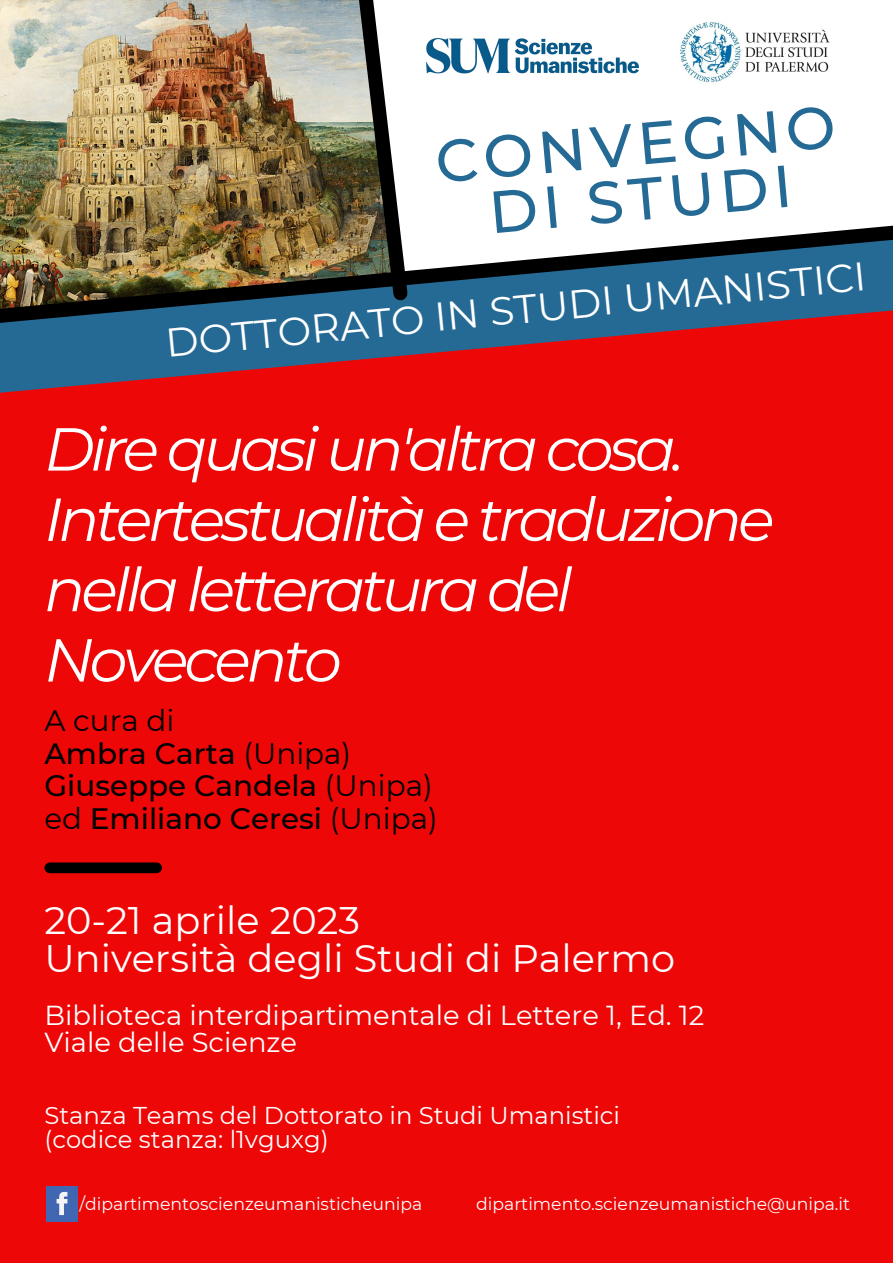
<style>
.page{position:relative;width:893px;height:1263px;background:#ed0707}
.page>*{position:absolute;margin:0;border:0;box-sizing:border-box;transform-origin:0 0}
.t1{font:italic 60.53px/70.3px "Montserrat";letter-spacing:-.07em;color:#fff}
.t2{font:500 59.32px/55.1px "Montserrat";color:#256a94;text-align:center}
.t3{font:39.9px "Montserrat";color:#fff}
.t4{font:38.33px/38.2px "Montserrat";color:#feffff}
.t5{font:500 29.47px/32.6px "Montserrat";color:#000}
.t6{font:27.38px/27px "Montserrat";color:#feffff}
.t7{font:24.3px/24.1px "Montserrat";color:#feffff}
.t8{font:17.25px "Montserrat";color:#feffff}
.s1{font-weight:400}
</style>
<div class="page">
<div style="left:50px;top:862px;width:107px;height:11px;background:#000"></div>
<img style="left:0;top:0;width:327px;height:214px">
<div style="left:327px;top:0;width:566px;height:214px;background:#fff"></div>
<svg style="left:0;top:332px;width:658px;height:61px"></svg>
<img style="left:0;top:214px;width:893px;height:118px">
<img style="left:348px;top:0;width:68px;height:309px">
<img style="left:415px;top:26px;width:235px;height:61px">
<img style="left:676px;top:18px;width:159px;height:69px">
<img style="left:46px;top:1186px;width:31px;height:35px">
<p class="t2" style="left:433px;top:134px;width:403px;rotate:-5deg">CONVEGNO<br>DI STUDI</p>
<p class="t3" style="left:164px;top:316px;width:705px;rotate:-5deg">DOTTORATO IN STUDI UMANISTICI</p>
<p class="t1" style="left:44px;top:414px;width:731px">Dire quasi un'altra cosa.<br>Intertestualità e traduzione nella letteratura del<br>Novecento</p>
<p class="t5" style="left:44px;top:704px;width:395px"><span class="s1">A cura di<br></span>Ambra Carta <span class="s1">(Unipa)<br></span>Giuseppe Candela <span class="s1">(Unipa) ed</span> Emiliano Ceresi <span class="s1">(Unipa)</span></p>
<p class="t4" style="left:44px;top:901px;width:632px">20-21 aprile 2023<br>Università degli Studi di Palermo</p>
<p class="t6" style="left:44px;top:1001px;width:661px">Biblioteca interdipartimentale di Lettere 1, Ed. 12<br>Viale delle Scienze</p>
<p class="t7" style="left:44px;top:1103px;width:577px">Stanza Teams del Dottorato in Studi Umanistici (codice stanza: l1vguxg)</p>
<p class="t8" style="left:79px;top:1193px;width:344px">/dipartimentoscienzeumanisticheunipa</p>
<p class="t8" style="left:476px;top:1193px;width:375px">dipartimento.scienzeumanistiche@unipa.it</p>
</div>
